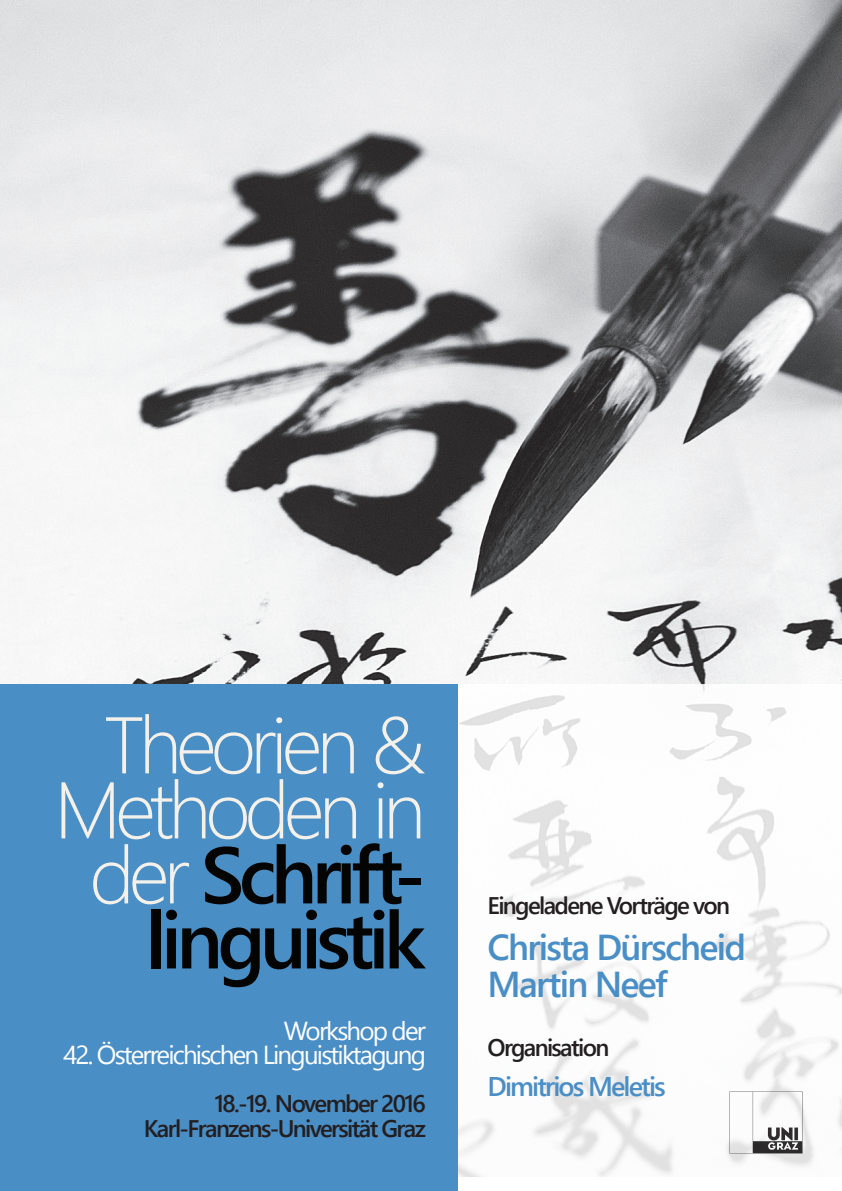
<style>
.page{position:relative;width:842px;height:1191px;background:#fff}
.page>*{position:absolute;margin:0;border:0;box-sizing:border-box;transform-origin:0 0}
.t1{font:600 80px "Segoe UI";letter-spacing:-.07em;color:#040503}
.t2{font:300 80px "Segoe UI";letter-spacing:-.07em;color:#f4f1ea}
.t3{font:600 36px "Segoe UI";letter-spacing:-.05em;color:#4a8ec6}
.t4{font:600 27px "Segoe UI";letter-spacing:-.07em;color:#4a8ec6}
.t5{font:26px "Segoe UI";letter-spacing:-.07em;color:#fff}
.t6{font:600 24px "Segoe UI";letter-spacing:-.07em;color:#231f20}
.s1{font-weight:300;color:#f4f1ea}
</style>
<div class="page">
<img style="left:0;top:0;width:842px;height:1130px">
<div style="left:457px;top:684px;width:384px;height:506px;background:#fff"></div>
<div style="left:0;top:684px;width:457px;height:507px;background:#4a8ec6"></div>
<img style="left:726px;top:1088px;width:80px;height:68px">
<p class="t2" style="left:104px;top:684px;width:324px">Theorien &amp;</p>
<p class="t2" style="left:54px;top:749px;width:373px">Methoden in</p>
<p class="t1" style="left:90px;top:814px;width:338px"><span class="s1">der</span> Schrift-</p>
<p class="t1" style="left:146px;top:879px;width:281px">linguistik</p>
<p class="t5" style="left:284px;top:1011px;width:144px">Workshop der</p>
<p class="t5" style="left:63px;top:1035px;width:364px">42. Österreichischen Linguistiktagung</p>
<p class="t6" style="left:215px;top:1085px;width:213px">18.-19. November 2016</p>
<p class="t6" style="left:144px;top:1109px;width:283px">Karl-Franzens-Universität Graz</p>
<p class="t6" style="left:488px;top:887px;width:244px">Eingeladene Vorträge von</p>
<p class="t3" style="left:488px;top:920px;width:260px">Christa Dürscheid</p>
<p class="t3" style="left:488px;top:957px;width:181px">Martin Neef</p>
<p class="t6" style="left:488px;top:1029px;width:123px">Organisation</p>
<p class="t4" style="left:488px;top:1065px;width:180px">Dimitrios Meletis</p>
</div>
